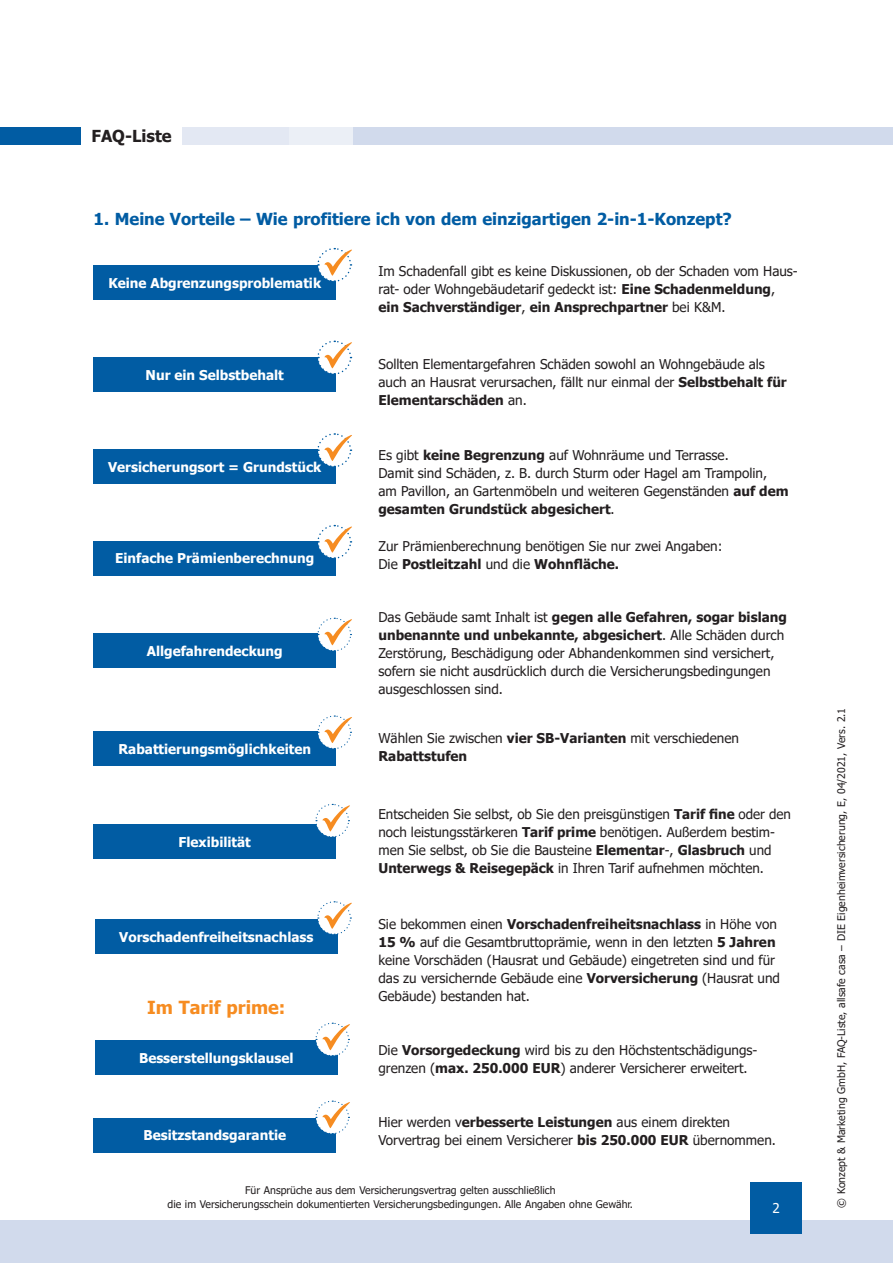
<style>
.page{position:relative;width:893px;height:1263px;background:#fff}
.page>*{position:absolute;margin:0;border:0;box-sizing:border-box;transform-origin:0 0}
.t1{font:700 18px "Tahoma";color:#f68c21}
.t2{font:700 16.5px "Tahoma";color:#015ca3}
.t3{font:700 16.5px "Tahoma";color:#231f20}
.t4{font:13.5px/18px "Tahoma";color:#231f20}
.t5{font:700 13.5px "Tahoma";color:#fff}
.t6{font:13.5px "Tahoma";color:#fff}
.t7{font:10.5px/13.5px "Tahoma";color:#231f20;text-align:center}
.s1{font-weight:700}
</style>
<div class="page">
<div style="left:0;top:128px;width:81px;height:17px;background:#015ca3"></div>
<div style="left:183px;top:128px;width:710px;height:17px;background:#d1daec"></div>
<div style="left:183px;top:128px;width:170px;height:17px;background:#e3e8f3"></div>
<div style="left:0;top:1220px;width:893px;height:43px;background:#d1daec"></div>
<div style="left:750px;top:1182px;width:51px;height:51px;background:#015ca3"></div>
<div style="left:94px;top:266px;width:242px;height:34px;background:#015ca3"></div>
<div style="left:94px;top:358px;width:242px;height:34px;background:#015ca3"></div>
<div style="left:94px;top:450px;width:242px;height:34px;background:#015ca3"></div>
<div style="left:94px;top:541px;width:242px;height:34px;background:#015ca3"></div>
<div style="left:94px;top:634px;width:242px;height:34px;background:#015ca3"></div>
<svg style="left:317px;top:617px;width:35px;height:34px"></svg>
<svg style="left:317px;top:524px;width:35px;height:35px"></svg>
<svg style="left:316px;top:433px;width:36px;height:34px"></svg>
<svg style="left:316px;top:340px;width:36px;height:34px"></svg>
<svg style="left:316px;top:247px;width:36px;height:35px"></svg>
<div style="left:94px;top:731px;width:242px;height:34px;background:#015ca3"></div>
<svg style="left:317px;top:715px;width:35px;height:34px"></svg>
<div style="left:94px;top:825px;width:242px;height:34px;background:#015ca3"></div>
<svg style="left:315px;top:803px;width:35px;height:34px"></svg>
<div style="left:95px;top:920px;width:242px;height:34px;background:#015ca3"></div>
<div style="left:95px;top:1040px;width:242px;height:34px;background:#015ca3"></div>
<svg style="left:317px;top:901px;width:35px;height:34px"></svg>
<div style="left:94px;top:1118px;width:242px;height:34px;background:#015ca3"></div>
<svg style="left:315px;top:1022px;width:35px;height:35px"></svg>
<svg style="left:315px;top:1100px;width:35px;height:34px"></svg>
<p class="t3" style="left:91px;top:125px;width:82px">FAQ-Liste</p>
<p class="t2" style="left:94px;top:208px;width:640px">1. Meine Vorteile – Wie profitiere ich von dem einzigartigen 2-in-1-Konzept?</p>
<p class="t5" style="left:108px;top:274px;width:214px">Keine Abgrenzungsproblematik</p>
<p class="t5" style="left:146px;top:365px;width:140px">Nur ein Selbstbehalt</p>
<p class="t4" style="left:378px;top:263px;width:421px">Im Schadenfall gibt es keine Diskussionen, ob der Schaden vom Haus&shy;rat- oder Wohngebäudetarif gedeckt ist: <span class="s1">Eine Schadenmeldung</span>, <span class="s1">ein Sachverständiger</span>, <span class="s1">ein Ansprechpartner</span> bei K&amp;M.</p>
<p class="t4" style="left:378px;top:356px;width:410px">Sollten Elementargefahren Schäden sowohl an Wohngebäude als auch an Hausrat verursachen, fällt nur einmal der <span class="s1">Selbstbehalt für<br>Elementarschäden</span> an.</p>
<p class="t5" style="left:108px;top:457px;width:215px">Versicherungsort = Grundstück</p>
<p class="t4" style="left:378px;top:447px;width:412px">Es gibt <span class="s1">keine Begrenzung</span> auf Wohnräume und Terrasse.<br>Damit sind Schäden, z. B. durch Sturm oder Hagel am Trampolin, am Pavillon, an Gartenmöbeln und weiteren Gegenständen <span class="s1">auf dem gesamten Grundstück abgesichert</span>.</p>
<p class="t5" style="left:115px;top:549px;width:201px">Einfache Prämienberechnung</p>
<p class="t4" style="left:378px;top:538px;width:346px">Zur Prämienberechnung benötigen Sie nur zwei Angaben:<br>Die <span class="s1">Postleitzahl</span> und die <span class="s1">Wohnfläche.</span></p>
<p class="t5" style="left:147px;top:641px;width:137px">Allgefahrendeckung</p>
<p class="t4" style="left:378px;top:608px;width:410px">Das Gebäude samt Inhalt ist <span class="s1">gegen alle Gefahren, sogar bislang unbenannte und unbekannte, abgesichert</span>. Alle Schäden durch Zerstörung, Beschädigung oder Abhandenkommen sind versichert, sofern sie nicht ausdrücklich durch die Versicherungsbedingungen ausgeschlossen sind.</p>
<p class="t5" style="left:118px;top:739px;width:194px">Rabattierungsmöglichkeiten</p>
<p class="t4" style="left:378px;top:730px;width:362px">Wählen Sie zwischen <span class="s1">vier SB-Varianten</span> mit verschiedenen<br><span class="s1">Rabattstufen</span></p>
<p class="t5" style="left:179px;top:833px;width:74px">Flexibilität</p>
<p class="t5" style="left:119px;top:928px;width:196px">Vorschadenfreiheitsnachlass</p>
<h1 class="t1" style="left:147px;top:995px;width:140px">Im Tarif prime:</h1>
<p class="t5" style="left:139px;top:1048px;width:156px">Besserstellungsklausel</p>
<p class="t5" style="left:143px;top:1126px;width:144px">Besitzstandsgarantie</p>
<p class="t4" style="left:378px;top:806px;width:414px">Entscheiden Sie selbst, ob Sie den preisgünstigen <span class="s1">Tarif fine</span> oder den noch leistungsstärkeren <span class="s1">Tarif prime</span> benötigen. Außerdem bestim&shy;men Sie selbst, ob Sie die Bausteine <span class="s1">Elementar</span>-, <span class="s1">Glasbruch</span> und <span class="s1">Unterwegs &amp; Reisegepäck</span> in Ihren Tarif aufnehmen möchten.</p>
<p class="t4" style="left:378px;top:916px;width:403px">Sie bekommen einen <span class="s1">Vorschadenfreiheitsnachlass</span> in Höhe von <span class="s1">15 %</span> auf die Gesamtbruttoprämie, wenn in den letzten <span class="s1">5 Jahren </span>keine Vorschäden (Hausrat und Gebäude) eingetreten sind und für das zu versichernde Gebäude eine <span class="s1">Vorversicherung</span> (Hausrat und Gebäude) bestanden hat.</p>
<p class="t4" style="left:378px;top:1041px;width:379px">Die <span class="s1">Vorsorgedeckung</span> wird bis zu den Höchstentschädigungs&shy;grenzen (<span class="s1">max. 250.000 EUR</span>) anderer Versicherer erweitert.</p>
<p class="t4" style="left:378px;top:1114px;width:399px">Hier werden v<span class="s1">erbesserte Leistungen</span> aus einem direkten<br>Vorvertrag bei einem Versicherer <span class="s1">bis 250.000 EUR</span> übernommen.</p>
<p class="t7" style="left:168px;top:1184px;width:467px">Für Ansprüche aus dem Versicherungsvertrag gelten ausschließlich<br>die im Versicherungsschein dokumentierten Versicherungsbedingungen. Alle Angaben ohne Gewähr.</p>
<p class="t6" style="left:772px;top:1199px;width:9px">2</p>
<p class="t7" style="left:835px;top:1208px;width:501px;rotate:-90deg">© Konzept &amp; Marketing GmbH, FAQ-Liste, allsafe casa – DIE Eigenheimversicherung, E, 04/2021, Vers. 2.1</p>
</div>
